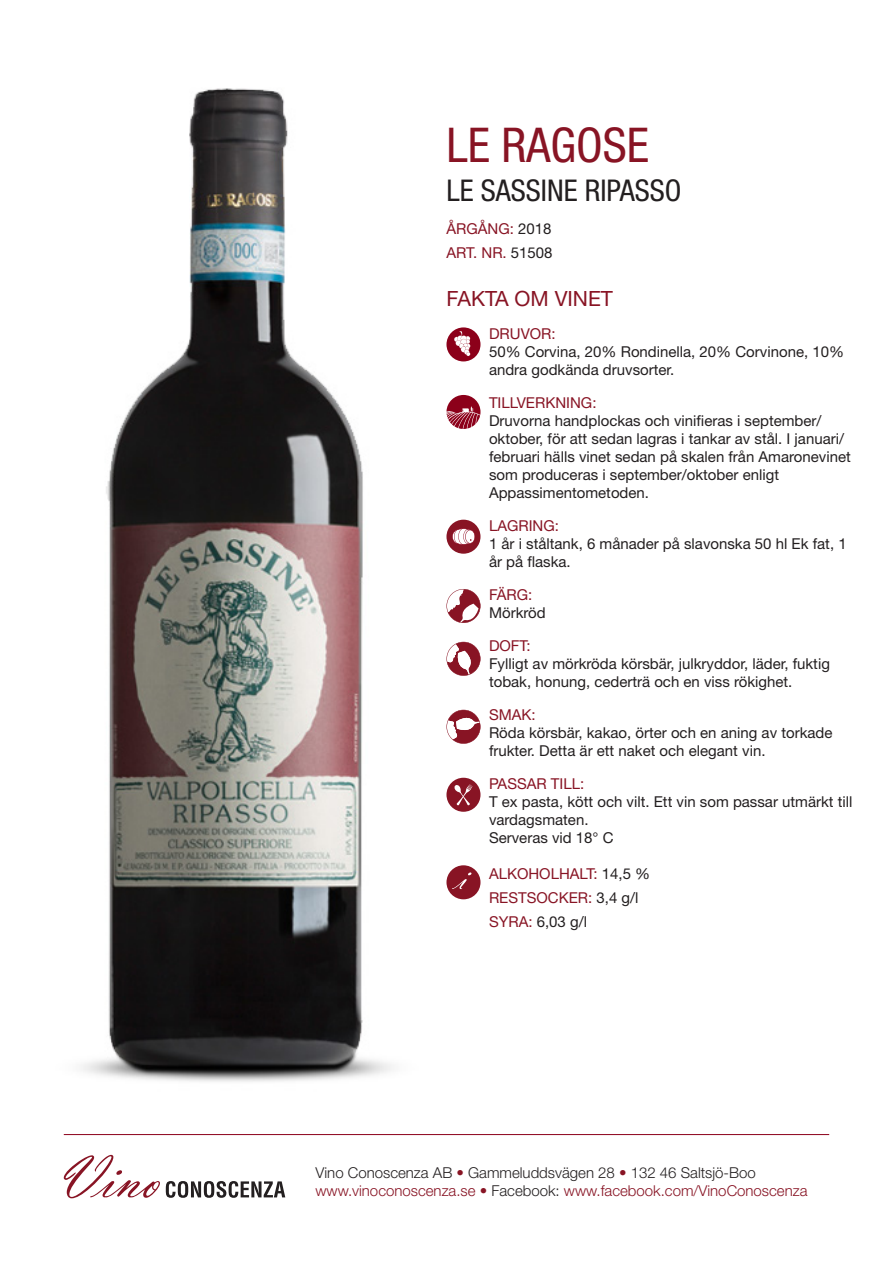
<style>
.page{position:relative;width:893px;height:1263px;background:#fff}
.page>*{position:absolute;margin:0;border:0;box-sizing:border-box;transform-origin:0 0}
.t1{font:condensed 48px "Helvetica Neue LT Std";color:#881424}
.t2{font:condensed 30px "Helvetica Neue LT Std";color:#231f20}
.t3{font:21px "Helvetica Neue LT Std";color:#881424}
.t4{font:15px/18px "Helvetica Neue LT Std";color:#231f20}
.t5{font:15px "Helvetica Neue LT Std";color:#881424}
.t6{font:300 15px "Helvetica Neue LT Std";color:#881424}
.t7{font:300 15px "Helvetica Neue LT Std";color:#231f20}
.s1{color:#231f20}
.s2{color:#881424}
</style>
<div class="page">
<img style="left:81px;top:88px;width:311px;height:994px">
<div style="left:446px;top:327px;width:34px;height:34px;background:#8c001a;border-radius:50%"></div>
<svg style="left:454px;top:331px;width:16px;height:25px"></svg>
<hr style="left:64px;top:1134px;width:765px;height:1px;background:#8c001a">
<svg style="left:64px;top:1155px;width:96px;height:43px"></svg>
<svg style="left:166px;top:1181px;width:119px;height:17px"></svg>
<svg style="left:446px;top:395px;width:34px;height:34px"></svg>
<svg style="left:446px;top:589px;width:34px;height:34px"></svg>
<svg style="left:446px;top:642px;width:34px;height:34px"></svg>
<svg style="left:446px;top:709px;width:35px;height:35px"></svg>
<div style="left:446px;top:520px;width:34px;height:34px;background:#881424;border-radius:50%"></div>
<svg style="left:452px;top:528px;width:23px;height:17px"></svg>
<div style="left:446px;top:778px;width:34px;height:34px;background:#881424;border-radius:50%"></div>
<svg style="left:454px;top:784px;width:18px;height:21px"></svg>
<div style="left:446px;top:865px;width:34px;height:34px;background:#881424;border-radius:50%"></div>
<svg style="left:452px;top:872px;width:19px;height:17px"></svg>
<p class="t1" style="left:446px;top:117px;width:204px">LE RAGOSE</p>
<p class="t2" style="left:446px;top:173px;width:236px">LE SASSINE RIPASSO</p>
<p class="t5" style="left:446px;top:220px;width:107px">ÅRGÅNG: <span class="s1">2018</span></p>
<p class="t5" style="left:446px;top:244px;width:108px">ART. NR. <span class="s1">51508</span></p>
<p class="t3" style="left:446px;top:286px;width:168px">FAKTA OM VINET</p>
<p class="t4" style="left:489px;top:324px;width:357px"><span class="s2">DRUVOR:<br></span>50% Corvina, 20% Rondinella, 20% Corvinone, 10% andra godkända druvsorter.</p>
<p class="t4" style="left:489px;top:393px;width:363px"><span class="s2">TILLVERKNING:<br></span>Druvorna handplockas och vinifieras i september/ oktober, för att sedan lagras i tankar av stål. I januari/ februari hälls vinet sedan på skalen från Amaronevinet som produceras i september/oktober enligt</p>
<p class="t4" style="left:489px;top:483px;width:162px">Appassimentometoden.</p>
<p class="t5" style="left:489px;top:517px;width:71px">LAGRING:</p>
<p class="t4" style="left:489px;top:534px;width:359px">1 år i ståltank, 6 månader på slavonska 50 hl Ek fat, 1 år på flaska.</p>
<p class="t5" style="left:489px;top:586px;width:45px">FÄRG:</p>
<p class="t4" style="left:489px;top:603px;width:58px">Mörkröd</p>
<p class="t5" style="left:489px;top:637px;width:43px">DOFT:</p>
<p class="t4" style="left:489px;top:654px;width:342px">Fylligt av mörkröda körsbär, julkryddor, läder, fuktig tobak, honung, cederträ och en viss rökighet.</p>
<p class="t5" style="left:489px;top:706px;width:48px">SMAK:</p>
<p class="t4" style="left:489px;top:723px;width:345px">Röda körsbär, kakao, örter och en aning av torkade frukter. Detta är ett naket och elegant vin.</p>
<p class="t5" style="left:489px;top:775px;width:97px">PASSAR TILL:</p>
<p class="t4" style="left:489px;top:792px;width:365px">T ex pasta, kött och vilt. Ett vin som passar utmärkt till vardagsmaten.</p>
<p class="t4" style="left:489px;top:828px;width:126px">Serveras vid 18° C</p>
<p class="t5" style="left:489px;top:865px;width:163px">ALKOHOLHALT: <span class="s1">14,5 %</span></p>
<p class="t5" style="left:489px;top:889px;width:151px">RESTSOCKER: <span class="s1">3,4 g/l</span></p>
<p class="t4" style="left:489px;top:912px;width:100px"><span class="s2">SYRA:</span> 6,03 g/l</p>
<p class="t7" style="left:315px;top:1163px;width:442px">Vino Conoscenza AB <span class="s2">•</span> Gammeluddsvägen 28 <span class="s2">•</span> 132 46 Saltsjö-Boo</p>
<p class="t6" style="left:315px;top:1181px;width:493px">www.vinoconoscenza.se • <span class="s1">Facebook:</span> www.facebook.com/VinoConoscenza</p>
</div>
